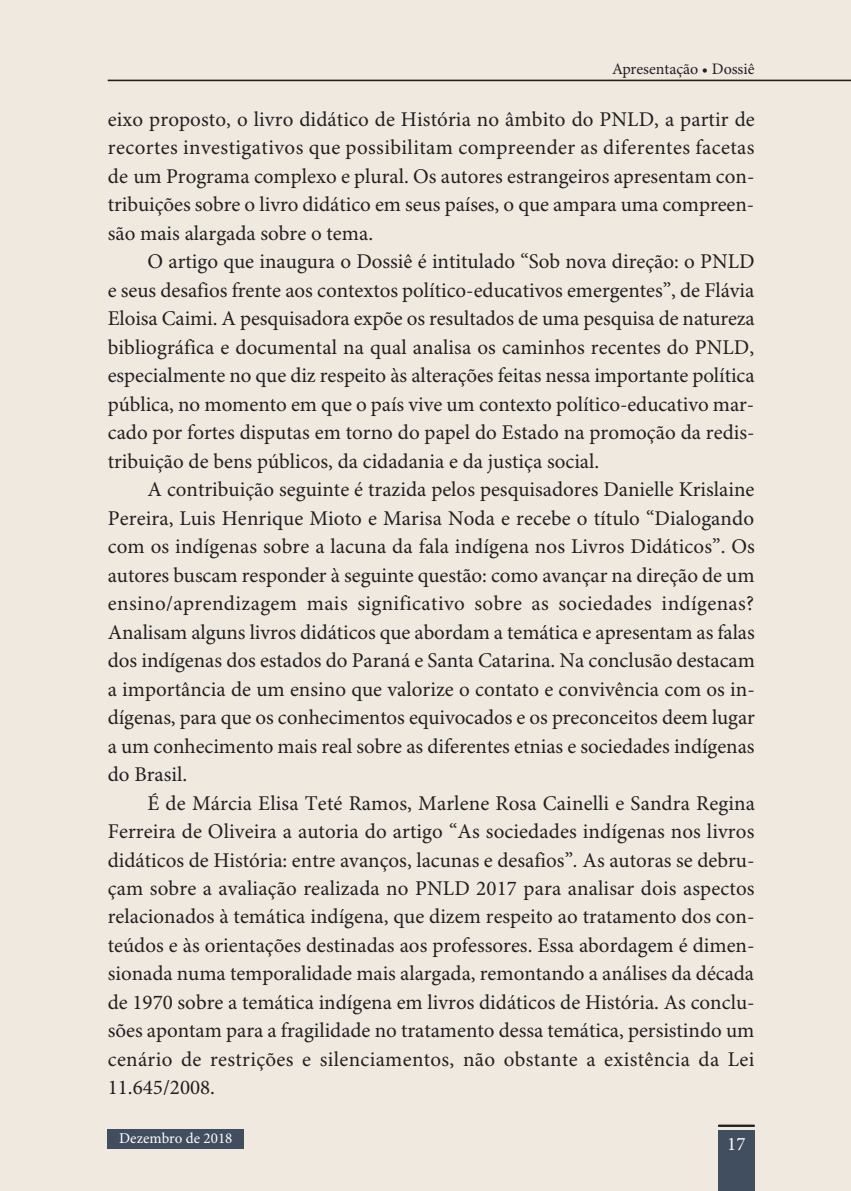
<style>
.page{position:relative;width:851px;height:1191px;background:#fff}
.page>*{position:absolute;margin:0;border:0;box-sizing:border-box;transform-origin:0 0}
.t1{font:21px/28.4px "Minion Pro";color:#231f20;text-align:justify}
.t2{font:19px "Minion Pro";color:#fff}
.t3{font:16px "Minion Pro";color:#231f20}
.t4{font:15px "Minion Pro";color:#fff}
.s1{font-style:italic}
</style>
<div class="page">
<div style="left:0;top:0;width:850px;height:1191px;background:#efe9e0"></div>
<div style="left:108px;top:1129px;width:136px;height:20px;background:#414e5f"></div>
<div style="left:718px;top:1130px;width:36px;height:61px;background:#414e5f"></div>
<hr style="left:718px;top:1124px;width:36px;height:2px;background:#231f20">
<hr style="left:108px;top:80px;width:742px;height:1px;background:#231f20">
<p class="t3" style="left:612px;top:59px;width:144px">Apresentação • Dossiê</p>
<p class="t1" style="left:108px;top:106px;width:648px">eixo proposto, o livro didático de História no âmbito do PNLD, a partir de recortes investigativos que possibilitam compreender as diferentes facetas de um Programa complexo e plural. Os autores estrangeiros apresentam con&shy;tribuições sobre o livro didático em seus países, o que ampara uma compreen&shy;são mais alargada sobre o tema.</p>
<p class="t1" style="left:108px;top:248px;width:648px;text-indent:40px">O artigo que inaugura o Dossiê é intitulado “Sob nova direção: o PNLD e seus desafios frente aos contextos político-educativos emergentes”, de Flávia Eloisa Caimi. A pesquisadora expõe os resultados de uma pesquisa de natureza bibliográfica e documental na qual analisa os caminhos recentes do PNLD, especialmente no que diz respeito às alterações feitas nessa importante política pública, no momento em que o país vive um contexto político-educativo mar&shy;cado por fortes disputas em torno do papel do Estado na promoção da redis&shy;tribuição de bens públicos, da cidadania e da justiça social.</p>
<p class="t1" style="left:108px;top:476px;width:648px;text-indent:40px">A contribuição seguinte é trazida pelos pesquisadores Danielle Krislaine Pereira, Luis Henrique Mioto e Marisa Noda e recebe o título “Dialogando com os indígenas sobre a lacuna da fala indígena nos Livros Didáticos”. Os autores buscam responder à seguinte questão: como avançar na direção de um ensino/aprendizagem mais significativo sobre as sociedades indígenas?<br>Analisam alguns livros didáticos que abordam a temática e apresentam as falas dos indígenas dos estados do Paraná e Santa Catarina. Na conclusão destacam a importância de um ensino que valorize o contato e convivência com os in&shy;dígenas, para que os conhecimentos equivocados e os preconceitos deem lugar a um conhecimento mais real sobre as diferentes etnias e sociedades indígenas do Brasil.</p>
<p class="t1" style="left:108px;top:789px;width:648px;text-indent:40px">É de Márcia Elisa Teté Ramos, Marlene Rosa Cainelli e Sandra Regina Ferreira de Oliveira a autoria do artigo “As sociedades indígenas nos livros didáticos de História: entre avanços, lacunas e desafios”<span class="s1">.</span> As autoras se debru&shy;çam sobre a avaliação realizada no PNLD 2017 para analisar dois aspectos relacionados à temática indígena, que dizem respeito ao tratamento dos con&shy;teúdos e às orientações destinadas aos professores. Essa abordagem é dimen&shy;sionada numa temporalidade mais alargada, remontando a análises da década de 1970 sobre a temática indígena em livros didáticos de História. As conclu&shy;sões apontam para a fragilidade no tratamento dessa temática, persistindo um cenário de restrições e silenciamentos, não obstante a existência da Lei 11.645/2008.</p>
<p class="t4" style="left:119px;top:1129px;width:115px">Dezembro de 2018</p>
<p class="t2" style="left:727px;top:1132px;width:20px">17</p>
</div>
